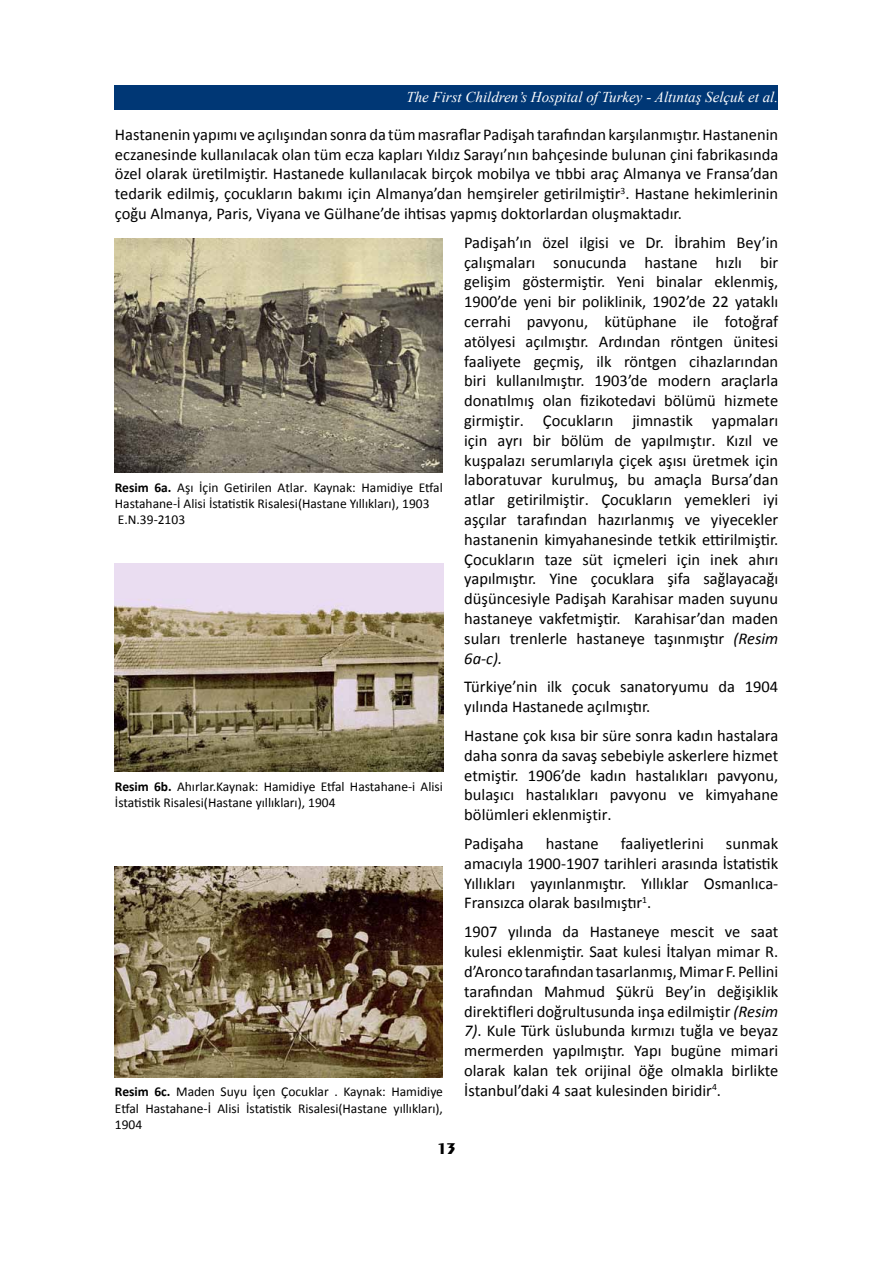
<style>
.page{position:relative;width:893px;height:1263px;background:#fff}
.page>*{position:absolute;margin:0;border:0;box-sizing:border-box;transform-origin:0 0}
.t1{font:16.5px/19.8px "Calibri";color:#000;text-align:justify}
.t2{font:700 16.5px "Exotic 350 BT";color:#000}
.t3{font:italic 15px "Times New Roman";color:#fff}
.t4{font:13.5px/16.2px "Calibri";color:#000}
.s1{font-style:italic}
.s2{font-weight:700}
</style>
<div class="page">
<div style="left:115px;top:85px;width:663px;height:24px;background:#003775"></div>
<img style="left:115px;top:239px;width:328px;height:234px">
<img style="left:115px;top:563px;width:328px;height:209px">
<img style="left:115px;top:866px;width:328px;height:212px">
<p class="t3" style="left:406px;top:86px;width:373px">The First Children’s Hospital of Turkey - Altıntaş Selçuk et al.</p>
<p class="t1" style="left:115px;top:124px;width:665px">Hastanenin yapımı ve açılışından sonra da tüm masraflar Padişah tarafından karşılanmıştır. Hastanenin eczanesinde kullanılacak olan tüm ecza kapları Yıldız Sarayı’nın bahçesinde bulunan çini fabrikasında özel olarak üretilmiştir. Hastanede kullanılacak birçok mobilya ve tıbbi araç Almanya ve Fransa’dan tedarik edilmiş, çocukların bakımı için Almanya’dan hemşireler getirilmiştir<sup>3</sup>. Hastane hekimlerinin çoğu Almanya, Paris, Viyana ve Gülhane’de ihtisas yapmış doktorlardan oluşmaktadır.</p>
<p class="t1" style="left:464px;top:232px;width:316px">Padişah’ın özel ilgisi ve Dr. İbrahim Bey’in çalışmaları sonucunda hastane hızlı bir gelişim göstermiştir. Yeni binalar eklenmiş, 1900’de yeni bir poliklinik, 1902’de 22 yataklı cerrahi pavyonu, kütüphane ile fotoğraf atölyesi açılmıştır. Ardından röntgen ünitesi faaliyete geçmiş, ilk röntgen cihazlarından biri kullanılmıştır. 1903’de modern araçlarla donatılmış olan fizikotedavi bölümü hizmete girmiştir. Çocukların jimnastik yapmaları için ayrı bir bölüm de yapılmıştır. Kızıl ve kuşpalazı serumlarıyla çiçek aşısı üretmek için laboratuvar kurulmuş, bu amaçla Bursa’dan atlar getirilmiştir. Çocukların yemekleri iyi aşçılar tarafından hazırlanmış ve yiyecekler hastanenin kimyahanesinde tetkik ettirilmiştir.<br>Çocukların taze süt içmeleri için inek ahırı yapılmıştır. Yine çocuklara şifa sağlayacağı düşüncesiyle Padişah Karahisar maden suyunu hastaneye vakfetmiştir. Karahisar’dan maden suları trenlerle hastaneye taşınmıştır <span class="s1">(Resim 6a-c).</span></p>
<p class="t1" style="left:464px;top:677px;width:316px">Türkiye’nin ilk çocuk sanatoryumu da 1904 yılında Hastanede açılmıştır.</p>
<p class="t1" style="left:464px;top:726px;width:315px">Hastane çok kısa bir süre sonra kadın hastalara daha sonra da savaş sebebiyle askerlere hizmet etmiştir. 1906’de kadın hastalıkları pavyonu, bulaşıcı hastalıkları pavyonu ve kimyahane bölümleri eklenmiştir.</p>
<p class="t1" style="left:464px;top:834px;width:61px">Padişaha</p>
<p class="t1" style="left:546px;top:834px;width:54px">hastane</p>
<p class="t1" style="left:621px;top:834px;width:84px">faaliyetlerini</p>
<p class="t4" style="left:115px;top:479px;width:330px"><span class="s2">Resim 6a.</span> Aşı İçin Getirilen Atlar. Kaynak: Hamidiye Etfal<br>Hastahane-İ Alisi İstatistik Risalesi(Hastane Yıllıkları), 1903<br>E.N.39-2103</p>
<p class="t4" style="left:115px;top:778px;width:330px"><span class="s2">Resim 6b.</span> Ahırlar.Kaynak: Hamidiye Etfal Hastahane-i Alisi<br>İstatistik Risalesi(Hastane yıllıkları), 1904</p>
<p class="t1" style="left:464px;top:834px;width:316px;text-indent:262px">sunmak amacıyla 1900-1907 tarihleri arasında İstatistik Yıllıkları yayınlanmıştır. Yıllıklar Osmanlıca-Fransızca olarak basılmıştır<sup>1</sup>.</p>
<p class="t1" style="left:464px;top:922px;width:316px">1907 yılında da Hastaneye mescit ve saat kulesi eklenmiştir. Saat kulesi İtalyan mimar R. d’Aronco tarafından tasarlanmış, Mimar F. Pellini tarafından Mahmud Şükrü Bey’in değişiklik direktifleri doğrultusunda inşa edilmiştir <span class="s1">(Resim 7)</span>. Kule Türk üslubunda kırmızı tuğla ve beyaz mermerden yapılmıştır. Yapı bugüne mimari olarak kalan tek orijinal öğe olmakla birlikte İstanbul’daki 4 saat kulesinden biridir<sup>4</sup>.</p>
<p class="t4" style="left:115px;top:1084px;width:330px;text-align:justify"><span class="s2">Resim 6c.</span> Maden Suyu İçen Çocuklar . Kaynak: Hamidiye Etfal Hastahane-İ Alisi İstatistik Risalesi(Hastane yıllıkları), 1904</p>
<p class="t2" style="left:437px;top:1138px;width:20px">13</p>
</div>
